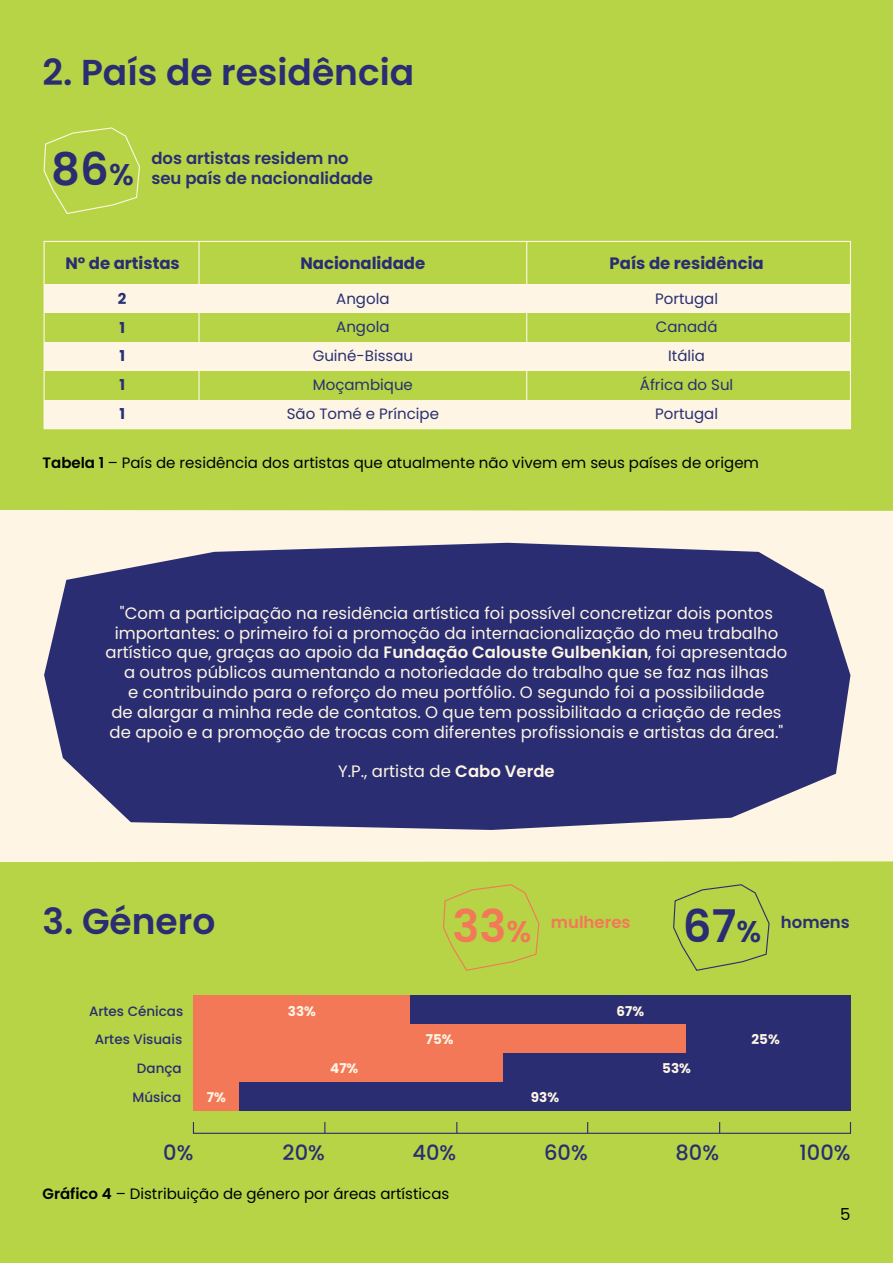
<style>
.page{position:relative;width:893px;height:1263px;background:#fff}
.page>*{position:absolute;margin:0;border:0;box-sizing:border-box;transform-origin:0 0}
.t1{font:600 45px "Poppins";color:#f37858}
.t2{font:600 45px "Poppins";color:#2a2d72}
.t3{font:600 36px "Poppins";color:#2a2d72}
.t4{font:600 30px "Poppins";color:#2a2d72}
.t5{font:500 21px "Poppins";color:#2a2d72}
.t6{font:16.5px/19.8px "Poppins";color:#fef5e4;text-align:center}
.t7{font:600 16.5px/19.8px "Poppins";color:#2a2d72}
.t8{font:700 16.5px "Poppins";color:#2a2d72}
.t9{font:600 16.5px "Poppins";color:#f37858}
.t10{font:16.5px "Poppins";color:#000001}
.t11{font:15px "Poppins";color:#000001}
.t12{font:15px "Poppins";color:#282f72}
.t13{font:700 15px/28.8px "Poppins";color:#282f72;text-align:justify}
.t14{font:500 13.5px/28.8px "Poppins";color:#2a2d72;text-align:right}
.t15{font:700 13.5px "Poppins";color:#fef5e4}
.s1{font-size:45px}
.s2{font-size:30px}
.s3{font-weight:600}
</style>
<div class="page">
<div style="left:0;top:511px;width:893px;height:350px;background:#fef5e4"></div>
<svg style="left:44px;top:543px;width:806px;height:287px;background:#40427e"></svg>
<div style="left:0;top:0;width:893px;height:511px;background:#b6d446"></div>
<div style="left:0;top:861px;width:893px;height:402px;background:#b6d446"></div>
<div style="left:43px;top:127px;width:98px;height:88px;background:#b6d446"></div>
<div style="left:44px;top:400px;width:806px;height:28px;background:#fef5e4"></div>
<div style="left:44px;top:342px;width:806px;height:29px;background:#fef5e4"></div>
<div style="left:44px;top:284px;width:806px;height:29px;background:#fef5e4"></div>
<hr style="left:198px;top:241px;width:2px;height:188px;background:#fef7e6">
<hr style="left:526px;top:241px;width:1px;height:188px;background:#fef7e6">
<div style="left:44px;top:241px;width:807px;height:188px;border:1px solid #fef7e6"></div>
<div style="left:442px;top:883px;width:98px;height:88px;background:#b6d446"></div>
<svg style="left:672px;top:883px;width:98px;height:88px;background:#b0cd47"></svg>
<div style="left:193px;top:1082px;width:46px;height:29px;background:#f37858"></div>
<div style="left:193px;top:995px;width:217px;height:29px;background:#f37858"></div>
<div style="left:410px;top:995px;width:440px;height:29px;background:#2a2d72"></div>
<div style="left:193px;top:1024px;width:493px;height:29px;background:#f37858"></div>
<div style="left:686px;top:1024px;width:164px;height:29px;background:#2a2d72"></div>
<div style="left:193px;top:1053px;width:310px;height:29px;background:#f37858"></div>
<div style="left:503px;top:1053px;width:347px;height:29px;background:#2a2d72"></div>
<div style="left:239px;top:1082px;width:611px;height:29px;background:#2a2d72"></div>
<div style="left:193px;top:1121px;width:658px;height:13px;border:1px solid #2a2d72"></div>
<h2 class="t3" style="left:43px;top:51px;width:373px">2. País de residência</h2>
<p class="t7" style="left:51px;top:149px;width:323px;text-indent:100px">dos artistas residem no<br><span class="s1">86</span><span class="s2">%</span> seu país de nacionalidade</p>
<p class="t8" style="left:65px;top:253px;width:116px">Nº de artistas</p>
<p class="t8" style="left:300px;top:253px;width:126px">Nacionalidade</p>
<p class="t8" style="left:609px;top:253px;width:156px">País de residência</p>
<p class="t13" style="left:118px;top:284px;width:10px">2<br>1<br>1<br>1<br>1</p>
<p class="t12" style="left:336px;top:290px;width:55px">Angola</p>
<p class="t12" style="left:655px;top:290px;width:64px">Portugal</p>
<p class="t12" style="left:336px;top:318px;width:55px">Angola</p>
<p class="t12" style="left:656px;top:318px;width:63px">Canadá</p>
<p class="t12" style="left:313px;top:347px;width:102px">Guiné-Bissau</p>
<p class="t12" style="left:668px;top:347px;width:38px">Itália</p>
<p class="t12" style="left:313px;top:376px;width:102px">Moçambique</p>
<p class="t12" style="left:640px;top:376px;width:95px">África do Sul</p>
<p class="t12" style="left:287px;top:405px;width:154px">São Tomé e Príncipe</p>
<p class="t12" style="left:655px;top:405px;width:64px">Portugal</p>
<p class="t11" style="left:43px;top:454px;width:718px"><span class="s3">Tabela 1</span> – País de residência dos artistas que atualmente não vivem em seus países de origem</p>
<p class="t6" style="left:106px;top:603px;width:683px">"Com a participação na residência artística foi possível concretizar dois pontos importantes: o primeiro foi a promoção da internacionalização do meu trabalho artístico que, graças ao apoio da <span class="s3">Fundação Calouste Gulbenkian</span>, foi apresentado a outros públicos aumentando a notoriedade do trabalho que se faz nas ilhas<br>e contribuindo para o reforço do meu portfólio. O segundo foi a possibilidade<br>de alargar a minha rede de contatos. O que tem possibilitado a criação de redes de apoio e a promoção de trocas com diferentes profissionais e artistas da área."</p>
<p class="t6" style="left:338px;top:761px;width:218px">Y.P., artista de <span class="s3">Cabo Verde</span></p>
<h2 class="t3" style="left:43px;top:901px;width:174px">3. Género</h2>
<p class="t9" style="left:551px;top:912px;width:81px">mulheres</p>
<h1 class="t1" style="left:453px;top:900px;width:80px">33<span class="s2">%</span></h1>
<h1 class="t2" style="left:683px;top:900px;width:55px">67</h1>
<p class="t7" style="left:781px;top:912px;width:70px">homens</p>
<h3 class="t4" style="left:736px;top:914px;width:26px">%</h3>
<p class="t14" style="left:89px;top:996px;width:96px">Artes Cénicas<br>Artes Visuais<br>Dança<br>Música</p>
<p class="t15" style="left:288px;top:1003px;width:30px">33%</p>
<p class="t15" style="left:617px;top:1003px;width:29px">67%</p>
<p class="t15" style="left:426px;top:1032px;width:29px">75%</p>
<p class="t15" style="left:751px;top:1032px;width:30px">25%</p>
<p class="t15" style="left:330px;top:1060px;width:30px">47%</p>
<p class="t15" style="left:662px;top:1060px;width:30px">53%</p>
<p class="t15" style="left:207px;top:1089px;width:20px">7%</p>
<p class="t15" style="left:531px;top:1089px;width:30px">93%</p>
<p class="t5" style="left:163px;top:1141px;width:32px">0%</p>
<p class="t5" style="left:283px;top:1141px;width:44px">20%</p>
<p class="t5" style="left:413px;top:1141px;width:45px">40%</p>
<p class="t5" style="left:544px;top:1141px;width:45px">60%</p>
<p class="t5" style="left:676px;top:1141px;width:45px">80%</p>
<p class="t5" style="left:799px;top:1141px;width:52px">100%</p>
<p class="t11" style="left:43px;top:1185px;width:408px"><span class="s3">Gráfico 4</span> – Distribuição de género por áreas artísticas</p>
<p class="t10" style="left:840px;top:1205px;width:12px">5</p>
</div>
